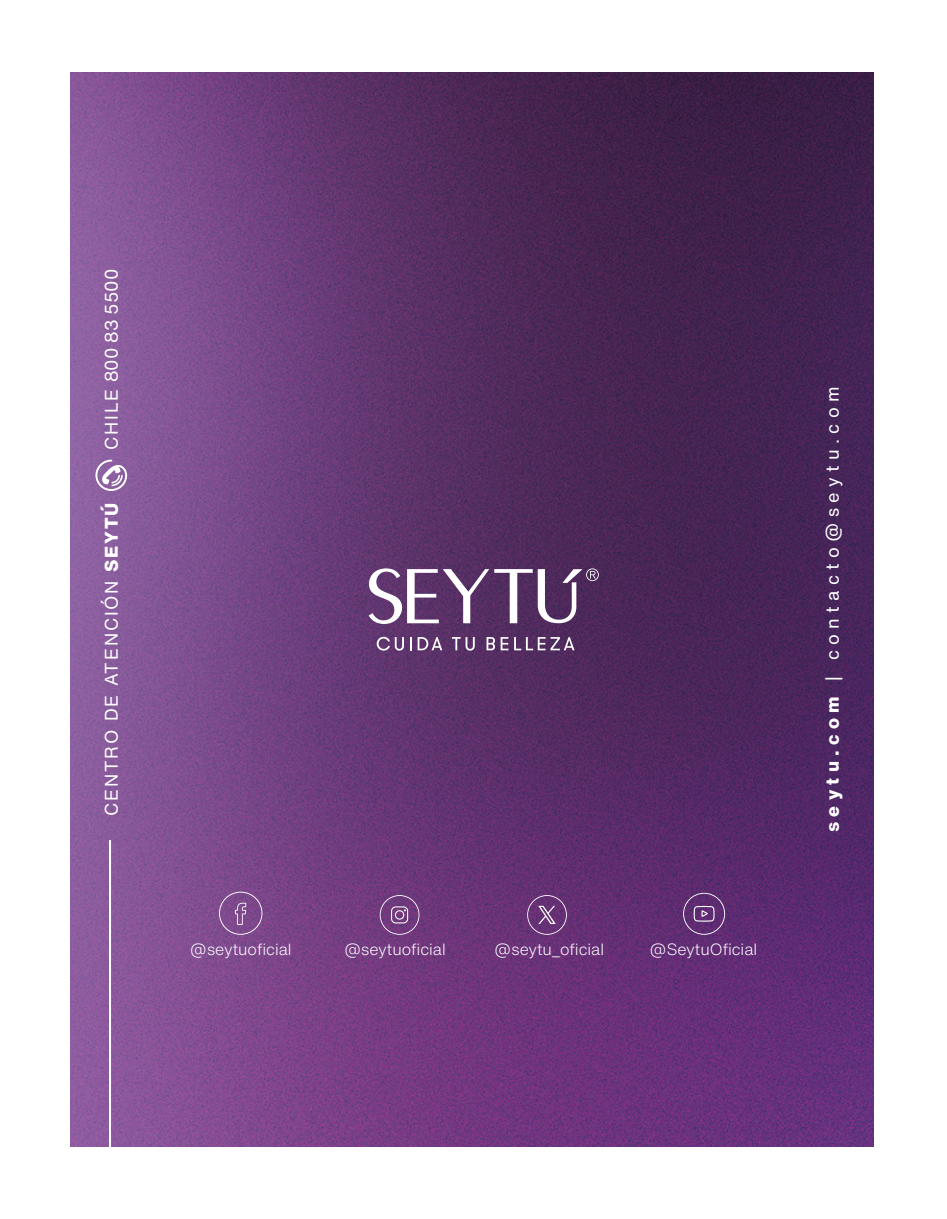
<style>
.page{position:relative;width:947px;height:1219px;background:#fff}
.page>*{position:absolute;margin:0;border:0;box-sizing:border-box;transform-origin:0 0}
.t1{font:18px "Helvetica Now Text";letter-spacing:.3em;color:#fff}
.t2{font:18px "Helvetica Now Text";letter-spacing:.1em;color:#fff}
.t3{font:18px "Helvetica Now Text";color:#fff}
.t4{font:300 16px "Helvetica Now Text";color:#fff}
.s1{font-weight:800}
</style>
<div class="page">
<img style="left:71px;top:72px;width:802px;height:1075px">
<svg style="left:95px;top:460px;width:32px;height:31px"></svg>
<hr style="left:109px;top:840px;width:2px;height:312px;background:#fff">
<svg style="left:219px;top:892px;width:43px;height:43px;background:#895996"></svg>
<svg style="left:380px;top:895px;width:39px;height:40px;background:#80508c"></svg>
<svg style="left:683px;top:893px;width:42px;height:42px;background:#704381"></svg>
<svg style="left:527px;top:895px;width:40px;height:40px;background:#774884"></svg>
<svg style="left:377px;top:637px;width:27px;height:14px"></svg>
<svg style="left:410px;top:637px;width:2px;height:13px"></svg>
<svg style="left:418px;top:637px;width:24px;height:13px"></svg>
<svg style="left:452px;top:637px;width:23px;height:14px"></svg>
<svg style="left:486px;top:637px;width:22px;height:13px"></svg>
<svg style="left:514px;top:637px;width:60px;height:13px"></svg>
<svg style="left:369px;top:568px;width:230px;height:56px"></svg>
<p class="t3" style="left:98px;top:450px;width:182px;rotate:-90deg">CHILE 800 83 5500</p>
<p class="t2" style="left:98px;top:816px;width:315px;rotate:-90deg">CENTRO DE ATENCIÓN <span class="s1">SEYTÚ</span></p>
<p class="t4" style="left:190px;top:938px;width:103px">@seytuoficial</p>
<p class="t4" style="left:344px;top:938px;width:103px">@seytuoficial</p>
<p class="t4" style="left:494px;top:938px;width:111px">@seytu_oficial</p>
<p class="t4" style="left:649px;top:938px;width:109px">@SeytuOficial</p>
<p class="t1" style="left:819px;top:832px;width:447px;rotate:-90deg"><span class="s1">seytu.com</span> | contacto@seytu.com</p>
</div>
